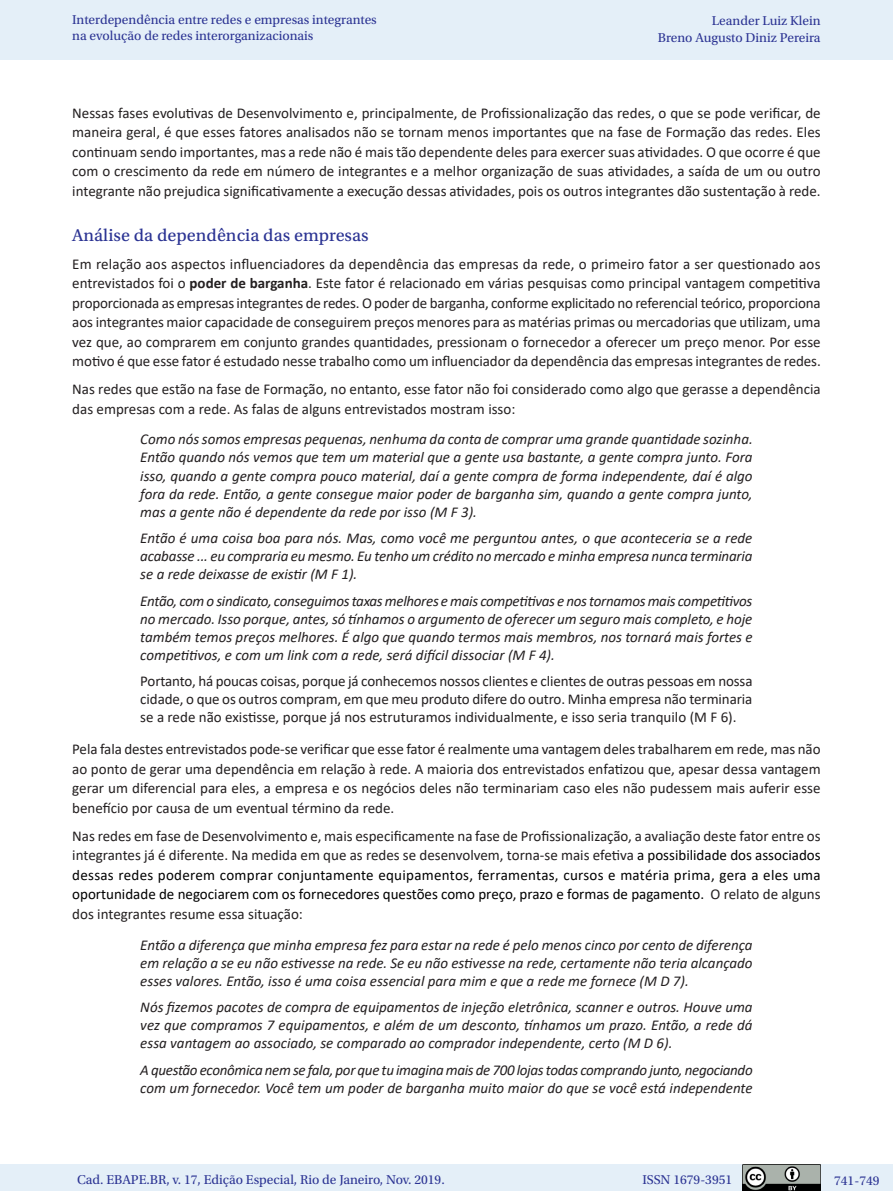
<style>
.page{position:relative;width:893px;height:1191px;background:#fff}
.page>*{position:absolute;margin:0;border:0;box-sizing:border-box;transform-origin:0 0}
._07_2_sub2{font:18px "Utopia Std Capt";color:#2b3393}
._06_0_texto{font:15px/19.5px "Calibri";color:#231f20;text-align:justify}
._06_2_citação{font:italic 15px/18px "Calibri";color:#231f20;text-align:justify}
._06_2_citação-2{font:15px/18px "Calibri";color:#231f20;text-align:justify}
._06_2_citação-3{font:italic 15px/18px "Calibri";letter-spacing:-.02em;color:#231f20}
.t1{font:13.5px/16.5px "Utopia Std";color:#2b3393}
.s1{font-weight:700}
.s2{color:#000}
</style>
<div class="page">
<div style="left:0;top:0;width:893px;height:60px;background:#e4eff8"></div>
<div style="left:0;top:1164px;width:893px;height:27px;background:#e4eff8"></div>
<img style="left:743px;top:1164px;width:78px;height:27px">
<p class="t1" style="left:72px;top:11px;width:306px">Interdependência entre redes e empresas integrantes na evolução de redes interorganizacionais</p>
<p class="t1" style="left:658px;top:13px;width:164px;text-align:right">Leander Luiz Klein<br>Breno Augusto Diniz Pereira</p>
<p class="_06_0_texto" style="left:72px;top:102px;width:750px">Nessas fases evolutivas de Desenvolvimento e, principalmente, de Profissionalização das redes, o que se pode verificar, de maneira geral, é que esses fatores analisados não se tornam menos importantes que na fase de Formação das redes. Eles continuam sendo importantes, mas a rede não é mais tão dependente deles para exercer suas atividades. O que ocorre é que com o crescimento da rede em número de integrantes e a melhor organização de suas atividades, a saída de um ou outro integrante não prejudica significativamente a execução dessas atividades, pois os outros integrantes dão sustentação à rede.</p>
<p class="_07_2_sub2" style="left:72px;top:225px;width:298px">Análise da dependência das empresas</p>
<p class="_06_0_texto" style="left:72px;top:253px;width:750px">Em relação aos aspectos influenciadores da dependência das empresas da rede, o primeiro fator a ser questionado aos entrevistados foi o <span class="s1">poder de barganha</span>. Este fator é relacionado em várias pesquisas como principal vantagem competitiva proporcionada as empresas integrantes de redes. O poder de barganha, conforme explicitado no referencial teórico, proporciona aos integrantes maior capacidade de conseguirem preços menores para as matérias primas ou mercadorias que utilizam, uma vez que, ao comprarem em conjunto grandes quantidades, pressionam o fornecedor a oferecer um preço menor. Por esse motivo é que esse fator é estudado nesse trabalho como um influenciador da dependência das empresas integrantes de redes.</p>
<p class="_06_0_texto" style="left:72px;top:379px;width:750px">Nas redes que estão na fase de Formação, no entanto, esse fator não foi considerado como algo que gerasse a dependência das empresas com a rede. As falas de alguns entrevistados mostram isso:</p>
<p class="_06_2_citação" style="left:140px;top:430px;width:614px">Como nós somos empresas pequenas, nenhuma da conta de comprar uma grande quantidade sozinha.<br>Então quando nós vemos que tem um material que a gente usa bastante, a gente compra junto. Fora isso, quando a gente compra pouco material, daí a gente compra de forma independente, daí é algo fora da rede. Então, a gente consegue maior poder de barganha sim, quando a gente compra junto, mas a gente não é dependente da rede por isso (M F 3).</p>
<p class="_06_2_citação" style="left:140px;top:528px;width:614px">Então é uma coisa boa para nós. Mas, como você me perguntou antes, o que aconteceria se a rede acabasse ... eu compraria eu mesmo. Eu tenho um crédito no mercado e minha empresa nunca terminaria se a rede deixasse de existir (M F 1).</p>
<p class="_06_2_citação" style="left:140px;top:591px;width:614px">Então, com o sindicato, conseguimos taxas melhores e mais competitivas e nos tornamos mais competitivos no mercado. Isso porque, antes, só tínhamos o argumento de oferecer um seguro mais completo, e hoje também temos preços melhores. É algo que quando termos mais membros, nos tornará mais fortes e competitivos, e com um link com a rede, será difícil dissociar (M F 4).</p>
<p class="_06_2_citação-2" style="left:140px;top:671px;width:614px">Portanto, há poucas coisas, porque já conhecemos nossos clientes e clientes de outras pessoas em nossa cidade, o que os outros compram, em que meu produto difere do outro. Minha empresa não terminaria se a rede não existisse, porque já nos estruturamos individualmente, e isso seria tranquilo (M F 6).</p>
<p class="_06_0_texto" style="left:72px;top:739px;width:750px">Pela fala destes entrevistados pode-se verificar que esse fator é realmente uma vantagem deles trabalharem em rede, mas não ao ponto de gerar uma dependência em relação à rede. A maioria dos entrevistados enfatizou que, apesar dessa vantagem gerar um diferencial para eles, a empresa e os negócios deles não terminariam caso eles não pudessem mais auferir esse benefício por causa de um eventual término da rede.</p>
<p class="_06_0_texto" style="left:72px;top:825px;width:750px">Nas redes em fase de Desenvolvimento e, mais especificamente na fase de Profissionalização, a avaliação deste fator entre os integrantes já é diferente. Na medida em que as redes se desenvolvem, torna-se mais efetiva <span class="s2">a possibilidade dos associados dessas redes poderem comprar conjuntamente equipamentos, ferramentas, cursos e matéria prima, gera a eles uma oportunidade de negociarem com os fornecedores questões como preço, prazo e formas de pagamento.</span> O relato de alguns dos integrantes resume essa situação:</p>
<p class="_06_2_citação" style="left:140px;top:935px;width:614px">Então a diferença que minha empresa fez para estar na rede é pelo menos cinco por cento de diferença em relação a se eu não estivesse na rede. Se eu não estivesse na rede, certamente não teria alcançado esses valores. Então, isso é uma coisa essencial para mim e que a rede me fornece (M D 7).</p>
<p class="_06_2_citação" style="left:140px;top:997px;width:614px">Nós fizemos pacotes de compra de equipamentos de injeção eletrônica, scanner e outros. Houve uma vez que compramos 7 equipamentos, e além de um desconto, tínhamos um prazo. Então, a rede dá essa vantagem ao associado, se comparado ao comprador independente, certo (M D 6).</p>
<p class="_06_2_citação-3" style="left:140px;top:1060px;width:614px">A questão econômica nem se fala, por que tu imagina mais de 700 lojas todas comprando junto, negociando com um fornecedor. Você tem um poder de barganha muito maior do que se você está independente</p>
<p class="t1" style="left:77px;top:1171px;width:369px">Cad. EBAPE.BR, v. 17, Edição Especial, Rio de Janeiro, Nov. 2019.</p>
<p class="t1" style="left:642px;top:1171px;width:91px">ISSN 1679-3951</p>
<p class="t1" style="left:834px;top:1172px;width:47px">741-749</p>
</div>
